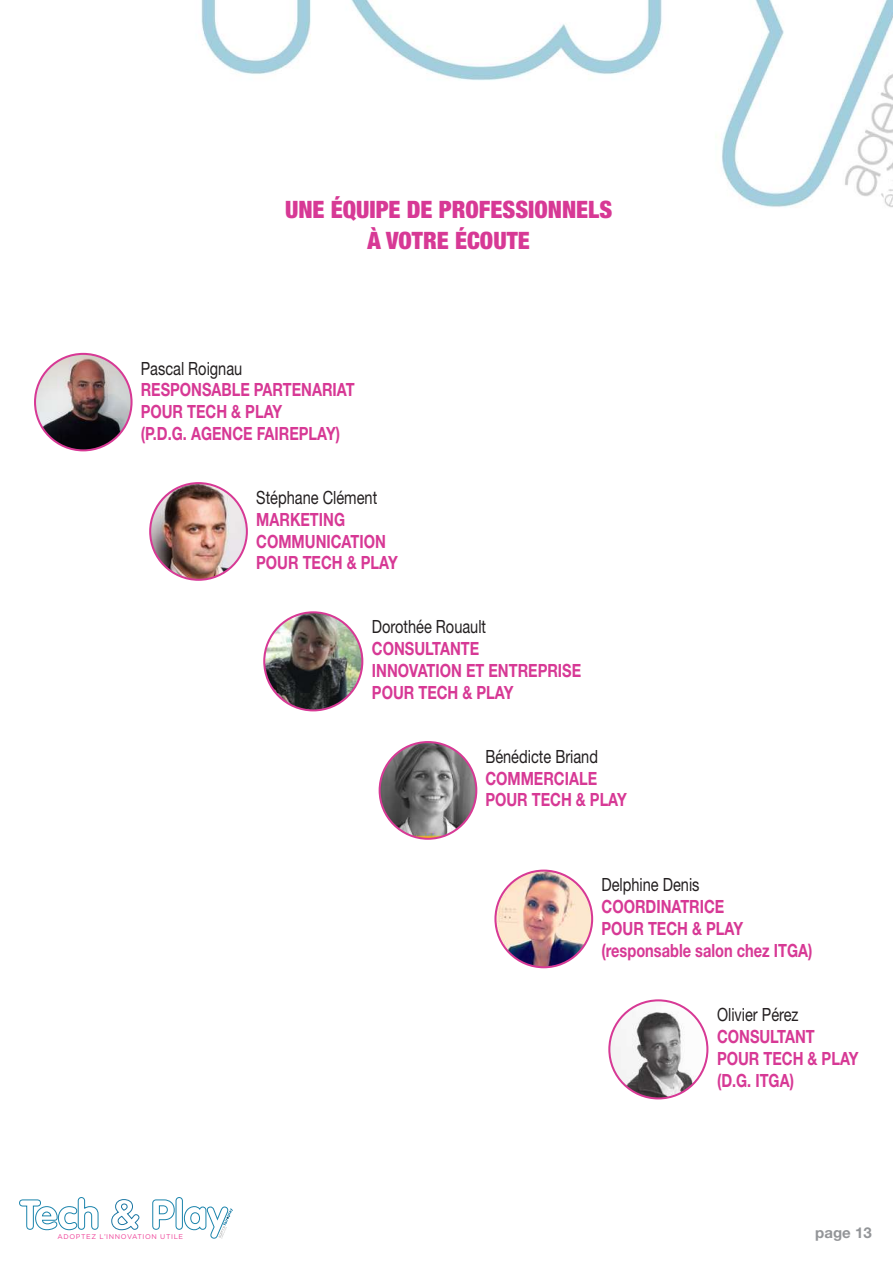
<style>
.page{position:relative;width:893px;height:1263px;background:#fff}
.page>*{position:absolute;margin:0;border:0;box-sizing:border-box;transform-origin:0 0}
.t1{font:900 condensed 24px/31.5px "Helvetica Neue LT Std";color:#d73995;text-align:center}
.t2{font:700 18.3px/21.9px "Helvetica Neue LT Std";color:#d73995;scale:.8 1}
.t3{font:18.3px "Helvetica Neue LT Std";color:#231f20;scale:.8 1}
.t4{font:700 15px "Helvetica Neue LT Std";color:#939598}
.t5{font:6.9px "Gotham";letter-spacing:.09em;color:#ee3d96}
</style>
<div class="page">
<img style="left:201px;top:0;width:692px;height:208px">
<div style="left:0;top:90px;width:287px;height:150px;background:#fff"></div>
<svg style="left:19px;top:1197px;width:79px;height:33px"></svg>
<svg style="left:111px;top:1199px;width:28px;height:31px"></svg>
<svg style="left:152px;top:1199px;width:23px;height:31px"></svg>
<div style="left:176px;top:1197px;width:7px;height:33px;border:1px solid #0076a3;border-radius:3px"></div>
<svg style="left:184px;top:1206px;width:49px;height:33px"></svg>
<img style="left:35px;top:354px;width:97px;height:96px;border-radius:48px">
<div style="left:34px;top:353px;width:99px;height:98px;border:2px solid #d73995;border-radius:50%"></div>
<img style="left:150px;top:483px;width:97px;height:97px;border-radius:48px">
<div style="left:149px;top:482px;width:99px;height:99px;border:2px solid #d73995;border-radius:50%"></div>
<img style="left:264px;top:612px;width:98px;height:98px;border-radius:49px">
<div style="left:263px;top:611px;width:100px;height:100px;border:2px solid #d73995;border-radius:50%"></div>
<img style="left:380px;top:742px;width:96px;height:97px;border-radius:48px">
<div style="left:379px;top:741px;width:98px;height:99px;border:2px solid #d73995;border-radius:50%"></div>
<img style="left:495px;top:870px;width:97px;height:97px;border-radius:48px">
<div style="left:494px;top:869px;width:99px;height:99px;border:2px solid #d73995;border-radius:50%"></div>
<img style="left:609px;top:1000px;width:98px;height:98px;border-radius:49px">
<div style="left:608px;top:999px;width:100px;height:100px;border:2px solid #d73995;border-radius:50%"></div>
<h1 class="t1" style="left:285px;top:193px;width:329px">UNE ÉQUIPE DE PROFESSIONNELS<br>À VOTRE ÉCOUTE</h1>
<p class="t3" style="left:141px;top:357px;width:128px">Pascal Roignau</p>
<p class="t2" style="left:141px;top:378px;width:269px">RESPONSABLE PARTENARIAT<br>POUR TECH &amp; PLAY<br>(P.D.G. AGENCE FAIREPLAY)</p>
<p class="t3" style="left:256px;top:486px;width:153px">Stéphane Clément</p>
<p class="t2" style="left:256px;top:508px;width:178px">MARKETING<br>COMMUNICATION<br>POUR TECH &amp; PLAY</p>
<p class="t3" style="left:372px;top:615px;width:144px">Dorothée Rouault</p>
<p class="t2" style="left:372px;top:637px;width:263px">CONSULTANTE<br>INNOVATION ET ENTREPRISE<br>POUR TECH &amp; PLAY</p>
<p class="t3" style="left:485px;top:745px;width:142px">Bénédicte Briand</p>
<p class="t2" style="left:485px;top:767px;width:178px">COMMERCIALE<br>POUR TECH &amp; PLAY</p>
<p class="t3" style="left:601px;top:874px;width:124px">Delphine Denis</p>
<p class="t2" style="left:601px;top:895px;width:265px">COORDINATRICE<br>POUR TECH &amp; PLAY (responsable salon chez ITGA)</p>
<p class="t3" style="left:717px;top:1003px;width:103px">Olivier Pérez</p>
<p class="t2" style="left:717px;top:1025px;width:178px">CONSULTANT<br>POUR TECH &amp; PLAY (D.G. ITGA)</p>
<p class="t5" style="left:58px;top:1232px;width:127px">ADOPTEZ L’INNOVATION UTILE</p>
<p class="t4" style="left:815px;top:1223px;width:58px">page 13</p>
</div>
